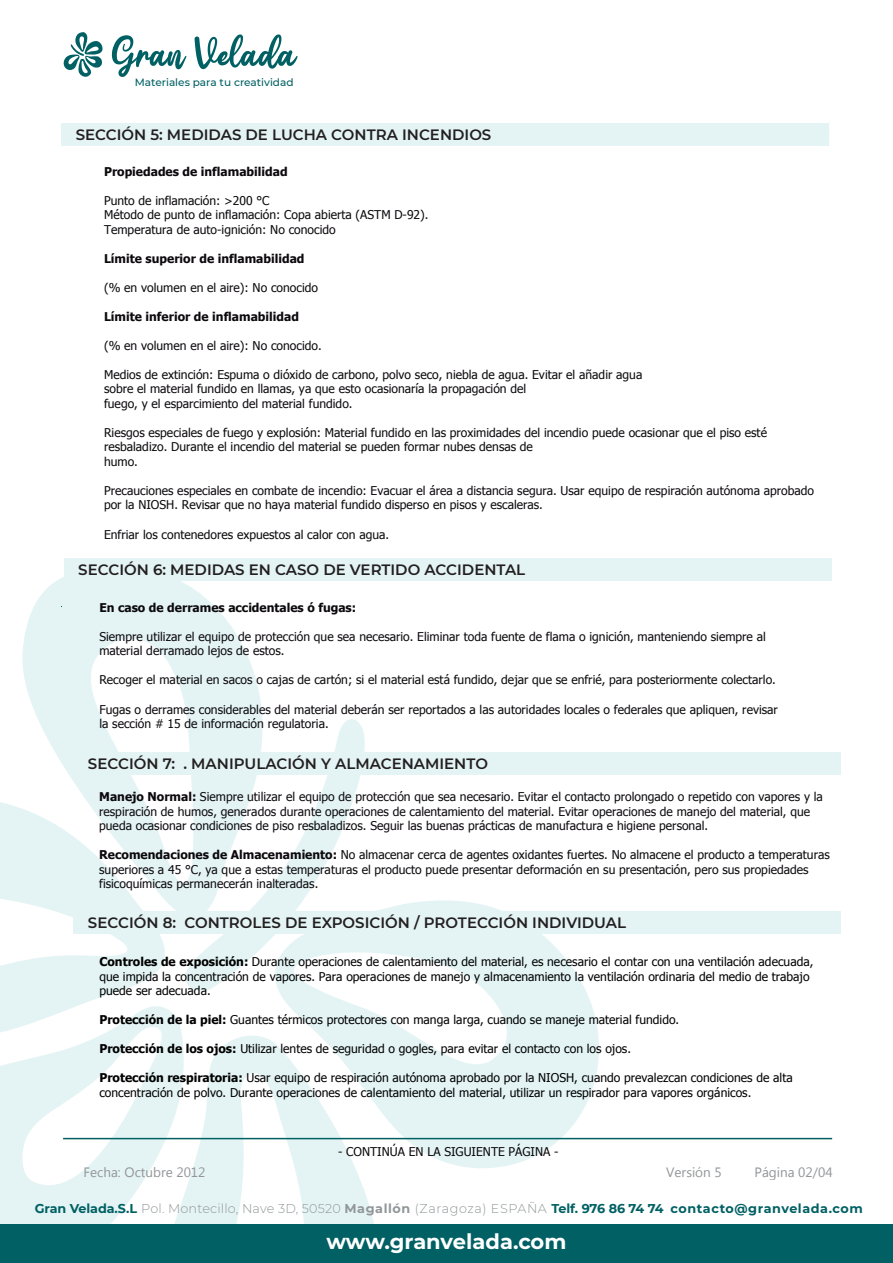
<style>
.page{position:relative;width:893px;height:1263px;background:#fff}
.page>*{position:absolute;margin:0;border:0;box-sizing:border-box;transform-origin:0 0}
.t1{font:700 21px "Montserrat";color:#fff}
.t2{font:600 15px "Montserrat";color:#231f20}
.t3{font:13.5px "Segoe UI";color:#939598}
.t4{font:700 12.75px "Montserrat";letter-spacing:.035em;color:#006063}
.t5{font:12.15px/14.5px "Tahoma";color:#0c090d}
.t6{font:12.15px/14.5px "Tahoma";color:#000}
.t7{font:700 12.15px "Tahoma";color:#0c090d}
.t8{font:500 10.5px "Montserrat";color:#006063}
.s1{font-weight:700}
.s2{font-weight:300;color:#919698}
.s3{color:#919698}
</style>
<div class="page">
<svg style="left:0;top:802px;width:165px;height:199px"></svg>
<svg style="left:282px;top:900px;width:346px;height:268px;fill:#e4f4f4"></svg>
<svg style="left:20px;top:577px;width:245px;height:372px;fill:#e4f4f4"></svg>
<svg style="left:0;top:1001px;width:180px;height:223px;fill:#e4f4f4"></svg>
<svg style="left:155px;top:1027px;width:232px;height:197px;fill:#e4f4f4"></svg>
<svg style="left:184px;top:714px;width:182px;height:282px"></svg>
<svg style="left:112px;top:35px;width:74px;height:42px"></svg>
<svg style="left:195px;top:34px;width:103px;height:35px"></svg>
<svg style="left:63px;top:32px;width:40px;height:45px"></svg>
<div style="left:0;top:1224px;width:893px;height:39px;background:#006063"></div>
<div style="left:61px;top:123px;width:768px;height:22px;background:#e4f4f4"></div>
<div style="left:64px;top:558px;width:767px;height:22px;background:#e4f4f4"></div>
<hr style="left:63px;top:1138px;width:769px;height:1px;background:#006063">
<div style="left:74px;top:752px;width:767px;height:22px;background:#e4f4f4"></div>
<div style="left:74px;top:911px;width:767px;height:22px;background:#e4f4f4"></div>
<p class="t8" style="left:135px;top:75px;width:160px">Materiales para tu creatividad</p>
<p class="t2" style="left:76px;top:124px;width:417px">SECCIÓN 5: MEDIDAS DE LUCHA CONTRA INCENDIOS</p>
<p class="t7" style="left:104px;top:163px;width:185px">Propiedades de inflamabilidad</p>
<p class="t5" style="left:104px;top:192px;width:326px">Punto de inflamación: &gt;200 °C<br>Método de punto de inflamación: Copa abierta (ASTM D-92).<br>Temperatura de auto-ignición: No conocido</p>
<p class="t7" style="left:104px;top:250px;width:202px">Límite superior de inflamabilidad</p>
<p class="t5" style="left:104px;top:279px;width:216px">(% en volumen en el aire): No conocido</p>
<p class="t7" style="left:104px;top:308px;width:196px">Límite inferior de inflamabilidad</p>
<p class="t5" style="left:104px;top:338px;width:219px">(% en volumen en el aire): No conocido.</p>
<p class="t5" style="left:104px;top:367px;width:540px">Medios de extinción: Espuma o dióxido de carbono, polvo seco, niebla de agua. Evitar el añadir agua sobre el material fundido en llamas, ya que esto ocasionaría la propagación del<br>fuego, y el esparcimiento del material fundido.</p>
<p class="t5" style="left:104px;top:425px;width:664px">Riesgos especiales de fuego y explosión: Material fundido en las proximidades del incendio puede ocasionar que el piso esté resbaladizo. Durante el incendio del material se pueden formar nubes densas de<br>humo.</p>
<p class="t5" style="left:104px;top:483px;width:712px">Precauciones especiales en combate de incendio: Evacuar el área a distancia segura. Usar equipo de respiración autónoma aprobado por la NIOSH. Revisar que no haya material fundido disperso en pisos y escaleras.</p>
<p class="t5" style="left:104px;top:526px;width:287px">Enfriar los contenedores expuestos al calor con agua.</p>
<p class="t2" style="left:78px;top:559px;width:448px">SECCIÓN 6: MEDIDAS EN CASO DE VERTIDO ACCIDENTAL</p>
<p class="t7" style="left:99px;top:599px;width:258px">En caso de derrames accidentales ó fugas:</p>
<p class="t5" style="left:99px;top:629px;width:668px">Siempre utilizar el equipo de protección que sea necesario. Eliminar toda fuente de flama o ignición, manteniendo siempre al material derramado lejos de estos.</p>
<p class="t5" style="left:99px;top:672px;width:678px">Recoger el material en sacos o cajas de cartón; si el material está fundido, dejar que se enfrié, para posteriormente colectarlo.</p>
<p class="t5" style="left:99px;top:701px;width:680px">Fugas o derrames considerables del material deberán ser reportados a las autoridades locales o federales que apliquen, revisar la sección # 15 de información regulatoria.</p>
<p class="t2" style="left:88px;top:753px;width:401px">SECCIÓN 7: . MANIPULACIÓN Y ALMACENAMIENTO</p>
<p class="t5" style="left:99px;top:789px;width:725px"><span class="s1">Manejo Normal:</span> Siempre utilizar el equipo de protección que sea necesario. Evitar el contacto prolongado o repetido con vapores y la respiración de humos, generados durante operaciones de calentamiento del material. Evitar operaciones de manejo del material, que pueda ocasionar condiciones de piso resbaladizos. Seguir las buenas prácticas de manufactura e higiene personal.</p>
<p class="t5" style="left:99px;top:847px;width:732px"><span class="s1">Recomendaciones de Almacenamiento:</span> No almacenar cerca de agentes oxidantes fuertes. No almacene el producto a temperaturas superiores a 45 °C, ya que a estas temperaturas el producto puede presentar deformación en su presentación, pero sus propiedades fisicoquímicas permanecerán inalteradas.</p>
<p class="t2" style="left:88px;top:912px;width:540px">SECCIÓN 8: CONTROLES DE EXPOSICIÓN / PROTECCIÓN INDIVIDUAL</p>
<p class="t6" style="left:99px;top:954px;width:715px"><span class="s1">Controles de exposición:</span> Durante operaciones de calentamiento del material, es necesario el contar con una ventilación adecuada, que impida la concentración de vapores. Para operaciones de manejo y almacenamiento la ventilación ordinaria del medio de trabajo puede ser adecuada.</p>
<p class="t6" style="left:99px;top:1012px;width:581px"><span class="s1">Protección de la piel:</span> Guantes térmicos protectores con manga larga, cuando se maneje material fundido.</p>
<p class="t6" style="left:99px;top:1041px;width:533px"><span class="s1">Protección de los ojos:</span> Utilizar lentes de seguridad o gogles, para evitar el contacto con los ojos.</p>
<p class="t6" style="left:99px;top:1070px;width:695px"><span class="s1">Protección respiratoria:</span> Usar equipo de respiración autónoma aprobado por la NIOSH, cuando prevalezcan condiciones de alta concentración de polvo. Durante operaciones de calentamiento del material, utilizar un respirador para vapores orgánicos.</p>
<p class="t5" style="left:338px;top:1143px;width:222px">- CONTINÚA EN LA SIGUIENTE PÁGINA -</p>
<p class="t3" style="left:84px;top:1163px;width:123px">Fecha: Octubre 2012</p>
<p class="t3" style="left:666px;top:1163px;width:57px">Versión 5</p>
<p class="t3" style="left:754px;top:1163px;width:80px">Página 02/04</p>
<p class="t4" style="left:35px;top:1200px;width:830px">Gran Velada.S.L <span class="s2">Pol. Montecillo, Nave 3D, 50520</span> <span class="s3">Magallón</span> <span class="s2">(Zaragoza) ESPAÑA</span> Telf. 976 86 74 74 contacto@granvelada.com</p>
<h1 class="t1" style="left:327px;top:1226px;width:241px">www.granvelada.com</h1>
</div>
